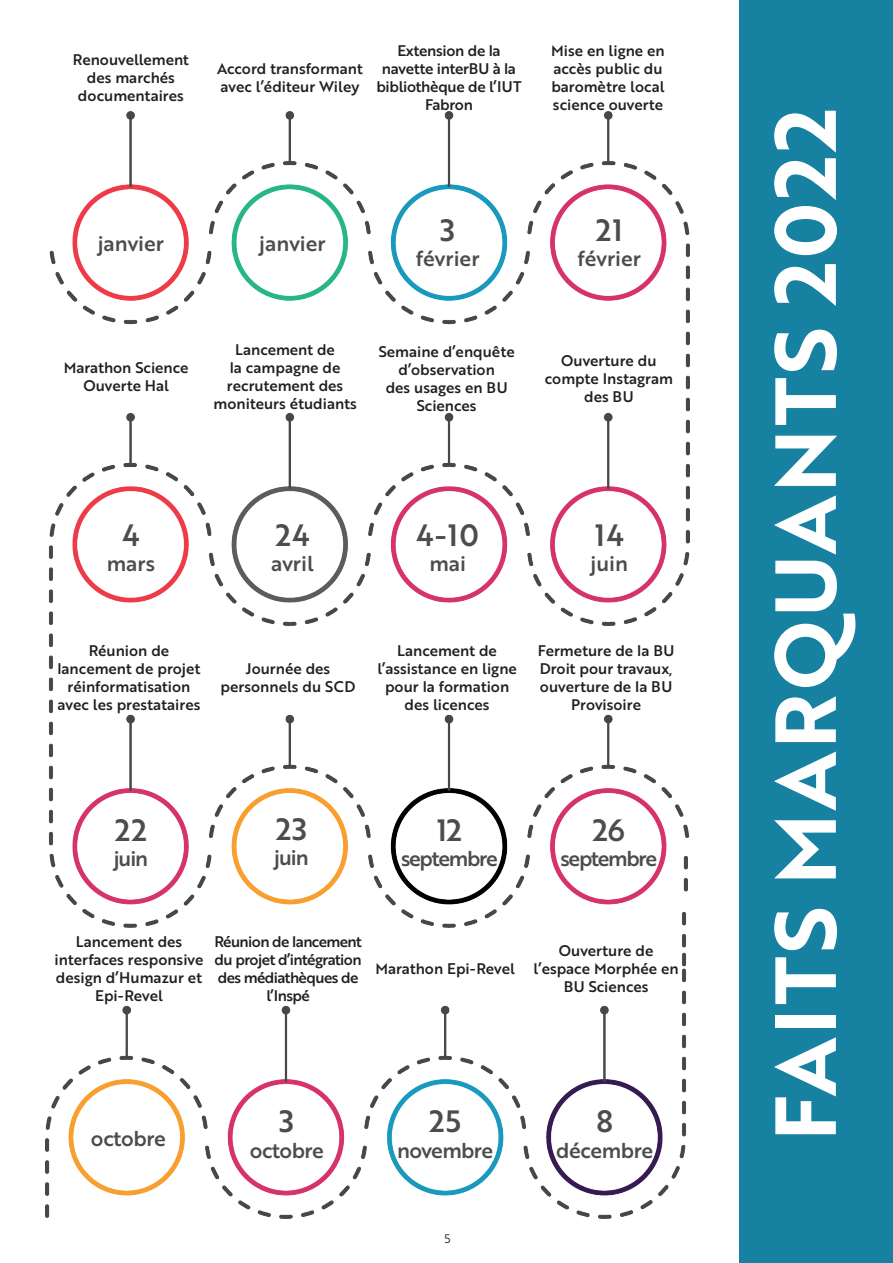
<style>
.page{position:relative;width:893px;height:1263px;background:#fff}
.page>*{position:absolute;margin:0;border:0;box-sizing:border-box;transform-origin:0 0}
.t1{font:84px "Brother 1816 Bold";letter-spacing:.04em;color:#fff}
.t2{font:30px "Brother 1816 Medium";letter-spacing:.04em;color:#4b4c4d}
.t3{font:21px "Brother 1816 Medium";letter-spacing:-.02em;color:#4b4c4d}
.t4{font:21px "Brother 1816 Medium";color:#4b4c4d}
.t5{font:21px "Brother 1816 Medium";letter-spacing:-.06em;color:#4b4c4d}
.t6{font:15px/18px "Brother 1816 Medium";color:#231f20;text-align:center}
.t7{font:15px/18px "Brother 1816 Medium";letter-spacing:-.04em;color:#231f20;text-align:center}
.t8{font:15px/18px "Brother 1816 Medium";letter-spacing:-.02em;color:#231f20;text-align:center}
.t9{font:12px "Brother 1816 Book";color:#231f20}
</style>
<div class="page">
<img style="left:46px;top:111px;width:643px;height:1107px">
<div style="left:740px;top:0;width:153px;height:1263px;background:#1781a1"></div>
<p class="t6" style="left:73px;top:50px;width:118px">Renouvellement des marchés documentaires</p>
<p class="t6" style="left:217px;top:59px;width:147px;text-align:left">Accord transformant avec l’éditeur Wiley</p>
<p class="t8" style="left:376px;top:41px;width:147px">Extension de la navette interBU à la bibliothèque de l’IUT<br>Fabron</p>
<p class="t6" style="left:551px;top:41px;width:115px;text-align:left">Mise en ligne en accès public du baromètre local science ouverte</p>
<h3 class="t4" style="left:98px;top:227px;width:68px">janvier</h3>
<h3 class="t4" style="left:259px;top:227px;width:68px">janvier</h3>
<h2 class="t2" style="left:440px;top:208px;width:16px">3</h2>
<h3 class="t4" style="left:416px;top:243px;width:65px">février</h3>
<p class="t6" style="left:64px;top:358px;width:126px">Marathon Science<br>Ouverte Hal</p>
<p class="t6" style="left:214px;top:340px;width:145px">Lancement de<br>la campagne de recrutement des moniteurs étudiants</p>
<p class="t6" style="left:379px;top:342px;width:138px">Semaine d’enquête d’observation<br>des usages en BU<br>Sciences</p>
<h2 class="t2" style="left:596px;top:208px;width:29px">21</h2>
<h3 class="t4" style="left:577px;top:243px;width:65px">février</h3>
<p class="t6" style="left:545px;top:351px;width:130px">Ouverture du compte Instagram des BU</p>
<h2 class="t2" style="left:122px;top:512px;width:19px">4</h2>
<h3 class="t3" style="left:107px;top:547px;width:50px">mars</h3>
<h2 class="t2" style="left:275px;top:512px;width:36px">24</h2>
<h3 class="t3" style="left:271px;top:547px;width:44px">avril</h3>
<h2 class="t2" style="left:416px;top:512px;width:64px">4-10</h2>
<h3 class="t3" style="left:429px;top:547px;width:38px">mai</h3>
<h2 class="t2" style="left:595px;top:512px;width:31px">14</h2>
<h3 class="t3" style="left:590px;top:547px;width:39px">juin</h3>
<p class="t6" style="left:57px;top:641px;width:145px">Réunion de lancement de projet réinformatisation avec les prestataires</p>
<p class="t6" style="left:221px;top:659px;width:136px">Journée des personnels du SCD</p>
<p class="t6" style="left:377px;top:641px;width:141px">Lancement de l’assistance en ligne pour la formation des licences</p>
<p class="t6" style="left:538px;top:641px;width:138px">Fermeture de la BU<br>Droit pour travaux, ouverture de la BU<br>Provisoire</p>
<h2 class="t2" style="left:115px;top:808px;width:34px">22</h2>
<h3 class="t3" style="left:114px;top:843px;width:36px">juin</h3>
<h2 class="t2" style="left:276px;top:807px;width:33px">23</h2>
<h3 class="t3" style="left:274px;top:842px;width:36px">juin</h3>
<h2 class="t2" style="left:437px;top:808px;width:27px">12</h2>
<h3 class="t5" style="left:401px;top:843px;width:98px">septembre</h3>
<h2 class="t2" style="left:593px;top:808px;width:34px">26</h2>
<h3 class="t5" style="left:560px;top:843px;width:98px">septembre</h3>
<p class="t6" style="left:55px;top:932px;width:150px">Lancement des interfaces responsive design d’Humazur et<br>Epi-Revel</p>
<p class="t7" style="left:214px;top:932px;width:149px">Réunion de lancement du projet d’intégration des médiathèques de l’Inspé</p>
<p class="t6" style="left:534px;top:941px;width:147px">Ouverture de l’espace Morphée en<br>BU Sciences</p>
<p class="t6" style="left:375px;top:959px;width:141px">Marathon Epi-Revel</p>
<h3 class="t3" style="left:91px;top:1123px;width:77px">octobre</h3>
<h2 class="t2" style="left:279px;top:1099px;width:16px">3</h2>
<h3 class="t3" style="left:250px;top:1134px;width:75px">octobre</h3>
<h2 class="t2" style="left:429px;top:1099px;width:33px">25</h2>
<h3 class="t3" style="left:397px;top:1134px;width:98px">novembre</h3>
<p class="t9" style="left:445px;top:1230px;width:8px">5</p>
<h2 class="t2" style="left:596px;top:1099px;width:18px">8</h2>
<h3 class="t3" style="left:556px;top:1134px;width:99px">décembre</h3>
<h1 class="t1" style="left:742px;top:1141px;width:1034px;rotate:-90deg">FAITS MARQUANTS 2022</h1>
</div>
